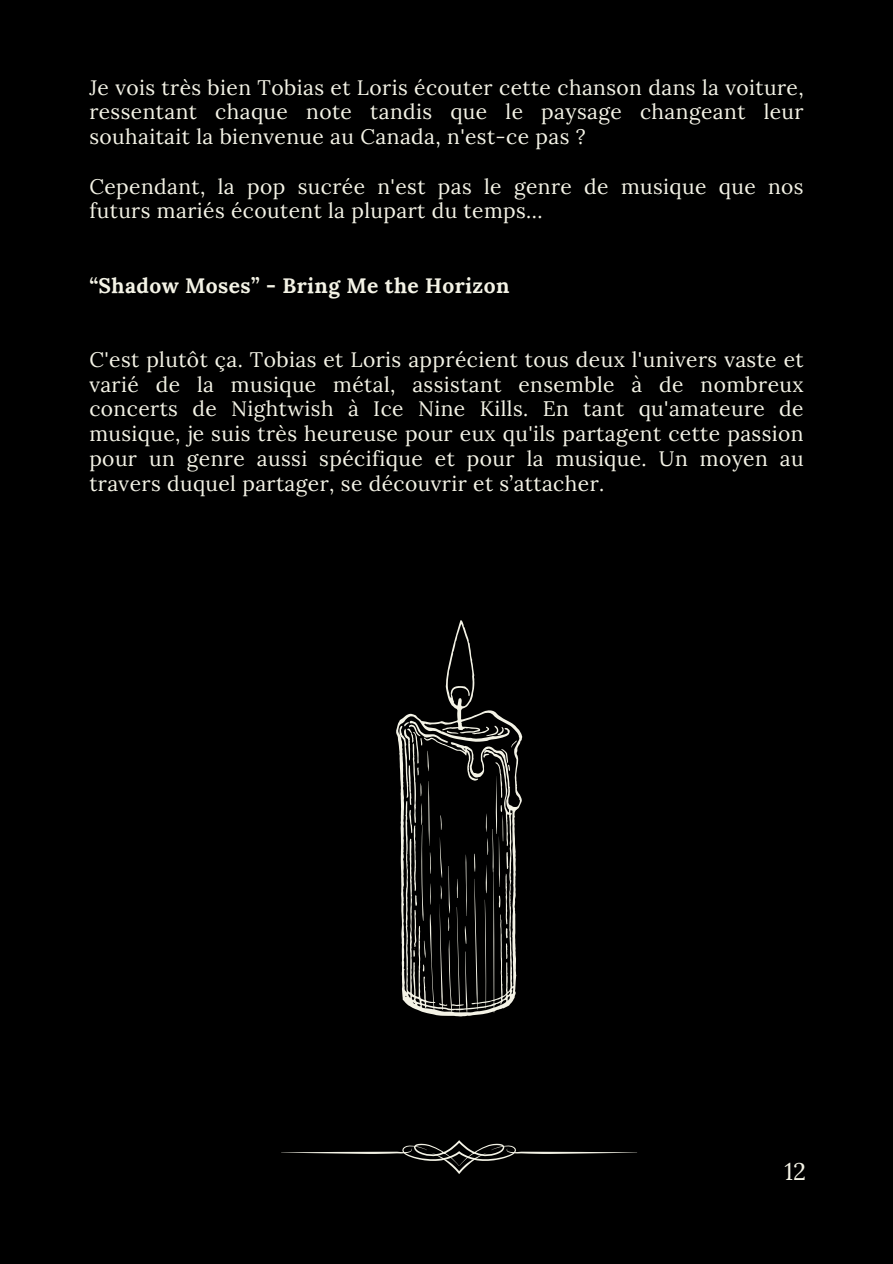
<style>
.page{position:relative;width:893px;height:1264px;background:#fff}
.page>*{position:absolute;margin:0;border:0;box-sizing:border-box;transform-origin:0 0}
.t1{font:24px "Lora";color:#f4f3e6}
.t2{font:21px/24.8px "Lora";letter-spacing:.02em;color:#f4f3e6;text-align:justify}
.t3{font:700 21px "Lora";letter-spacing:.02em;color:#f4f3e6}
</style>
<div class="page">
<div style="left:0;top:0;width:892px;height:1263px;background:#000"></div>
<svg style="left:281px;top:1140px;width:356px;height:33px"></svg>
<svg style="left:396px;top:620px;width:126px;height:396px"></svg>
<svg style="left:399px;top:720px;width:118px;height:294px"></svg>
<p class="t2" style="left:89px;top:74px;width:715px">Je vois très bien Tobias et Loris écouter cette chanson dans la voiture, ressentant chaque note tandis que le paysage changeant leur souhaitait la bienvenue au Canada, n'est-ce pas ?</p>
<p class="t2" style="left:89px;top:173px;width:715px">Cependant, la pop sucrée n'est pas le genre de musique que nos futurs mariés écoutent la plupart du temps...</p>
<p class="t3" style="left:89px;top:271px;width:421px">“Shadow Moses” - Bring Me the Horizon</p>
<p class="t2" style="left:89px;top:347px;width:715px">C'est plutôt ça. Tobias et Loris apprécient tous deux l'univers vaste et varié de la musique métal, assistant ensemble à de nombreux concerts de Nightwish à Ice Nine Kills. En tant qu'amateure de musique, je suis très heureuse pour eux qu'ils partagent cette passion pour un genre aussi spécifique et pour la musique. Un moyen au travers duquel partager, se découvrir et s’attacher.</p>
<p class="t1" style="left:784px;top:1155px;width:23px">12</p>
</div>
